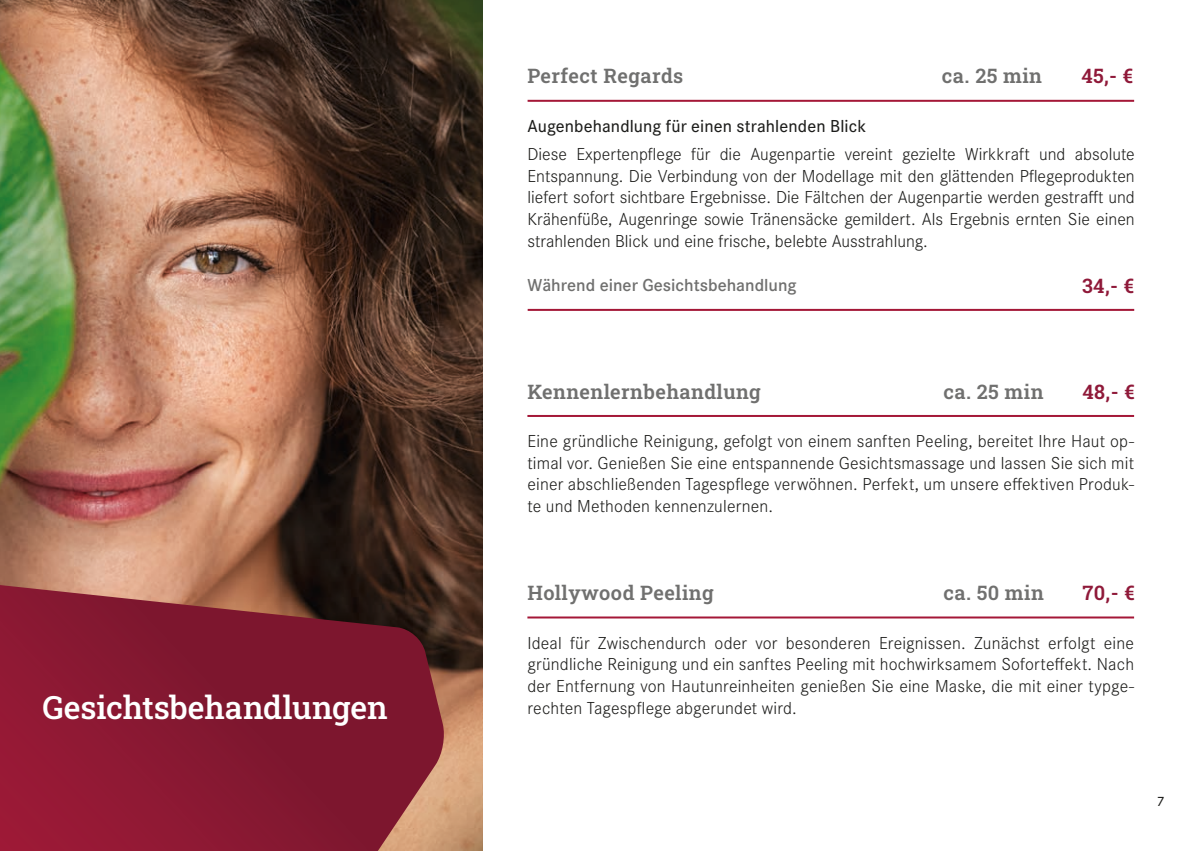
<style>
.page{position:relative;width:1197px;height:851px;background:#fff}
.page>*{position:absolute;margin:0;border:0;box-sizing:border-box;transform-origin:0 0}
.t1{font:32px "Roboto Slab";letter-spacing:-.005em;color:#fff}
.t2{font:20px "Roboto Slab";letter-spacing:.02em;color:#70706f}
.t3{font:20px "Roboto Slab";letter-spacing:.02em;color:#8f1939}
.t4{font:300 18px/21.6px "Corporate S";letter-spacing:.01em;color:#1d1d1b;text-align:justify}
.t5{font:500 18px "Corporate S";letter-spacing:.005em;color:#1d1d1b}
.t6{font:600 18px "Corporate S";color:#70706f}
.t7{font:500 14px "Corporate S";color:#1d1d1b}
</style>
<div class="page">
<img style="left:0;top:0;width:482px;height:850px">
<svg style="left:0;top:585px;width:445px;height:265px;background:#842033"></svg>
<hr style="left:527px;top:100px;width:606px;height:2px;background:#a41737">
<hr style="left:527px;top:309px;width:606px;height:2px;background:#a41737">
<hr style="left:527px;top:415px;width:606px;height:2px;background:#a41737">
<hr style="left:527px;top:616px;width:606px;height:2px;background:#a41737">
<h1 class="t1" style="left:43px;top:685px;width:347px">Gesichtsbehandlungen</h1>
<p class="t2" style="left:527px;top:62px;width:157px">Perfect Regards</p>
<p class="t3" style="left:1081px;top:62px;width:53px">45,- €</p>
<p class="t5" style="left:527px;top:116px;width:340px">Augenbehandlung für einen strahlenden Blick</p>
<p class="t4" style="left:527px;top:143px;width:608px">Diese Expertenpflege für die Augenpartie vereint gezielte Wirkkraft und absolute Entspannung. Die Verbindung von der Modellage mit den glättenden Pflegeprodukten liefert sofort sichtbare Ergebnisse. Die Fältchen der Augenpartie werden gestrafft und Krähenfüße, Augenringe sowie Tränensäcke gemildert. Als Ergebnis ernten Sie einen strahlenden Blick und eine frische, belebte Ausstrahlung.</p>
<p class="t2" style="left:941px;top:62px;width:102px">ca. 25 min</p>
<p class="t6" style="left:527px;top:275px;width:271px">Während einer Gesichtsbehandlung</p>
<p class="t3" style="left:1081px;top:272px;width:54px">34,- €</p>
<p class="t2" style="left:527px;top:377px;width:235px">Kennenlernbehandlung</p>
<p class="t3" style="left:1082px;top:377px;width:54px">48,- €</p>
<p class="t4" style="left:527px;top:430px;width:608px">Eine gründliche Reinigung, gefolgt von einem sanften Peeling, bereitet Ihre Haut op&shy;timal vor. Genießen Sie eine entspannende Gesichtsmassage und lassen Sie sich mit einer abschließenden Tagespflege verwöhnen. Perfekt, um unsere effektiven Produk&shy;te und Methoden kennenzulernen.</p>
<p class="t2" style="left:943px;top:377px;width:102px">ca. 25 min</p>
<p class="t2" style="left:943px;top:579px;width:102px">ca. 50 min</p>
<p class="t2" style="left:527px;top:579px;width:188px">Hollywood Peeling</p>
<p class="t3" style="left:1082px;top:579px;width:54px">70,- €</p>
<p class="t4" style="left:527px;top:632px;width:608px">Ideal für Zwischendurch oder vor besonderen Ereignissen. Zunächst erfolgt eine gründliche Reinigung und ein sanftes Peeling mit hochwirksamem Soforteffekt. Nach der Entfernung von Hautunreinheiten genießen Sie eine Maske, die mit einer typge&shy;rechten Tagespflege abgerundet wird.</p>
<p class="t7" style="left:1156px;top:793px;width:9px">7</p>
</div>
